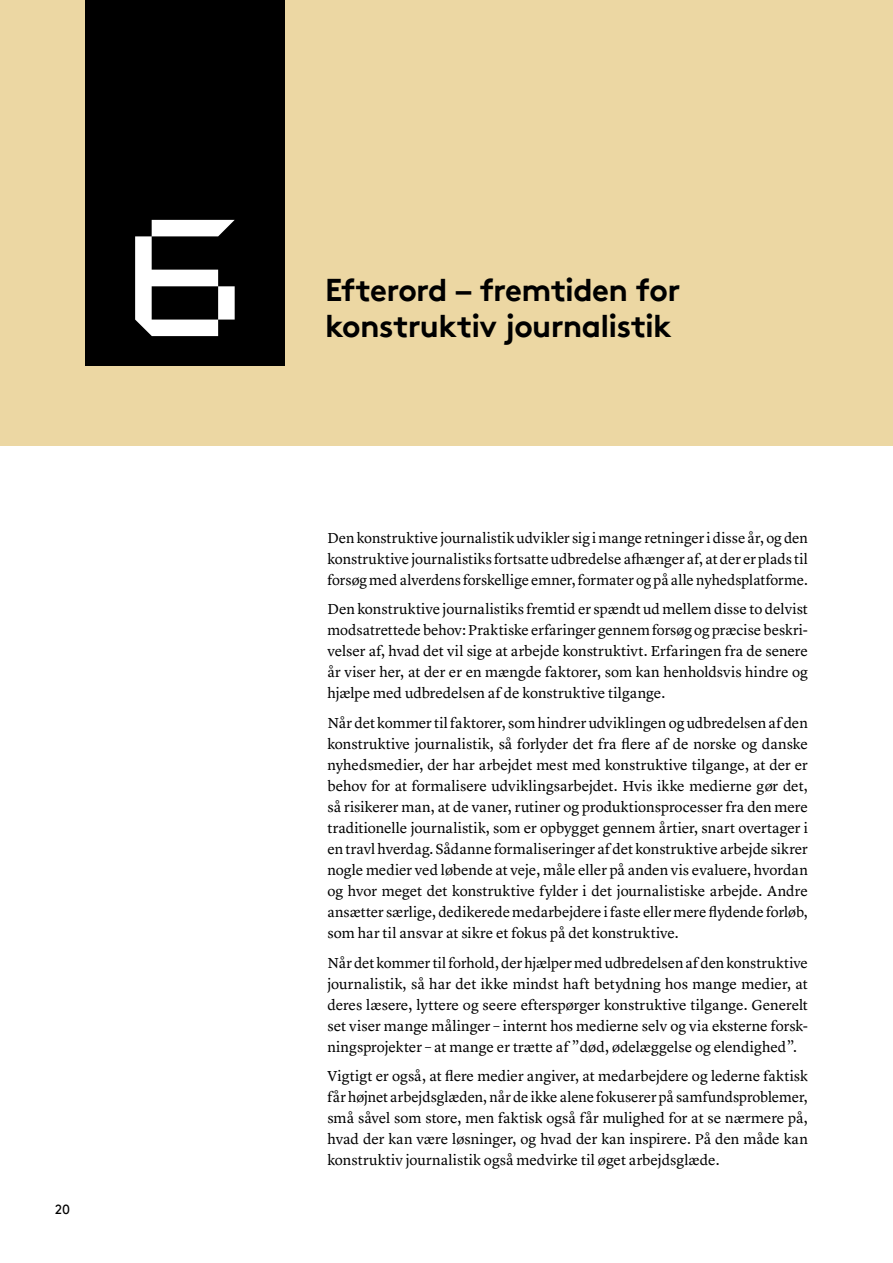
<style>
.page{position:relative;width:893px;height:1263px;background:#fff}
.page>*{position:absolute;margin:0;border:0;box-sizing:border-box;transform-origin:0 0}
.t1{font:159px "SDU Perspective";color:#fff}
.t2{font:700 31.5px/36px "Brown Pro TT";letter-spacing:-.025em;color:#000}
.t3{font:15px/21px "Lyon Text";color:#000;text-align:justify}
.t4{font:13.5px "Brown Pro TT";color:#000}
</style>
<div class="page">
<div style="left:0;top:0;width:893px;height:445px;background:#ecd7a3"></div>
<div style="left:85px;top:0;width:200px;height:366px;background:#000"></div>
<h1 class="t1" style="left:127px;top:188px;width:116px">6</h1>
<p class="t4" style="left:55px;top:1198px;width:16px">20</p>
<h2 class="t2" style="left:325px;top:268px;width:357px">Efterord – fremtiden for konstruktiv journalistik</h2>
<p class="t3" style="left:327px;top:526px;width:482px">Den konstruktive journalistik udvikler sig i mange retninger i disse år, og den konstruktive journalistiks fortsatte udbredelse afhænger af, at der er plads til forsøg med alverdens forskellige emner, formater og på alle nyhedsplatforme.</p>
<p class="t3" style="left:327px;top:598px;width:482px">Den konstruktive journalistiks fremtid er spændt ud mellem disse to delvist modsatrettede behov: Praktiske erfaringer gennem forsøg og præcise beskri&shy;velser af, hvad det vil sige at arbejde konstruktivt. Erfaringen fra de senere år viser her, at der er en mængde faktorer, som kan henholdsvis hindre og hjælpe med udbredelsen af de konstruktive tilgange.</p>
<p class="t3" style="left:327px;top:711px;width:482px">Når det kommer til faktorer, som hindrer udviklingen og udbredelsen af den konstruktive journalistik, så forlyder det fra flere af de norske og danske nyhedsmedier, der har arbejdet mest med konstruktive tilgange, at der er behov for at formalisere udviklingsarbejdet. Hvis ikke medierne gør det, så risikerer man, at de vaner, rutiner og produktionsprocesser fra den mere traditionelle journalistik, som er opbygget gennem årtier, snart overtager i en travl hverdag. Sådanne formaliseringer af det konstruktive arbejde sikrer nogle medier ved løbende at veje, måle eller på anden vis evaluere, hvordan og hvor meget det konstruktive fylder i det journalistiske arbejde. Andre ansætter særlige, dedikerede medarbejdere i faste eller mere flydende forløb, som har til ansvar at sikre et fokus på det konstruktive.</p>
<p class="t3" style="left:327px;top:951px;width:482px">Når det kommer til forhold, der hjælper med udbredelsen af den konstruktive journalistik, så har det ikke mindst haft betydning hos mange medier, at deres læsere, lyttere og seere efterspørger konstruktive tilgange. Generelt set viser mange målinger – internt hos medierne selv og via eksterne forsk&shy;ningsprojekter – at mange er trætte af ”død, ødelæggelse og elendighed”.</p>
<p class="t3" style="left:327px;top:1064px;width:482px">Vigtigt er også, at flere medier angiver, at medarbejdere og lederne faktisk får højnet arbejdsglæden, når de ikke alene fokuserer på samfundsproblemer, små såvel som store, men faktisk også får mulighed for at se nærmere på, hvad der kan være løsninger, og hvad der kan inspirere. På den måde kan konstruktiv journalistik også medvirke til øget arbejdsglæde.</p>
</div>
